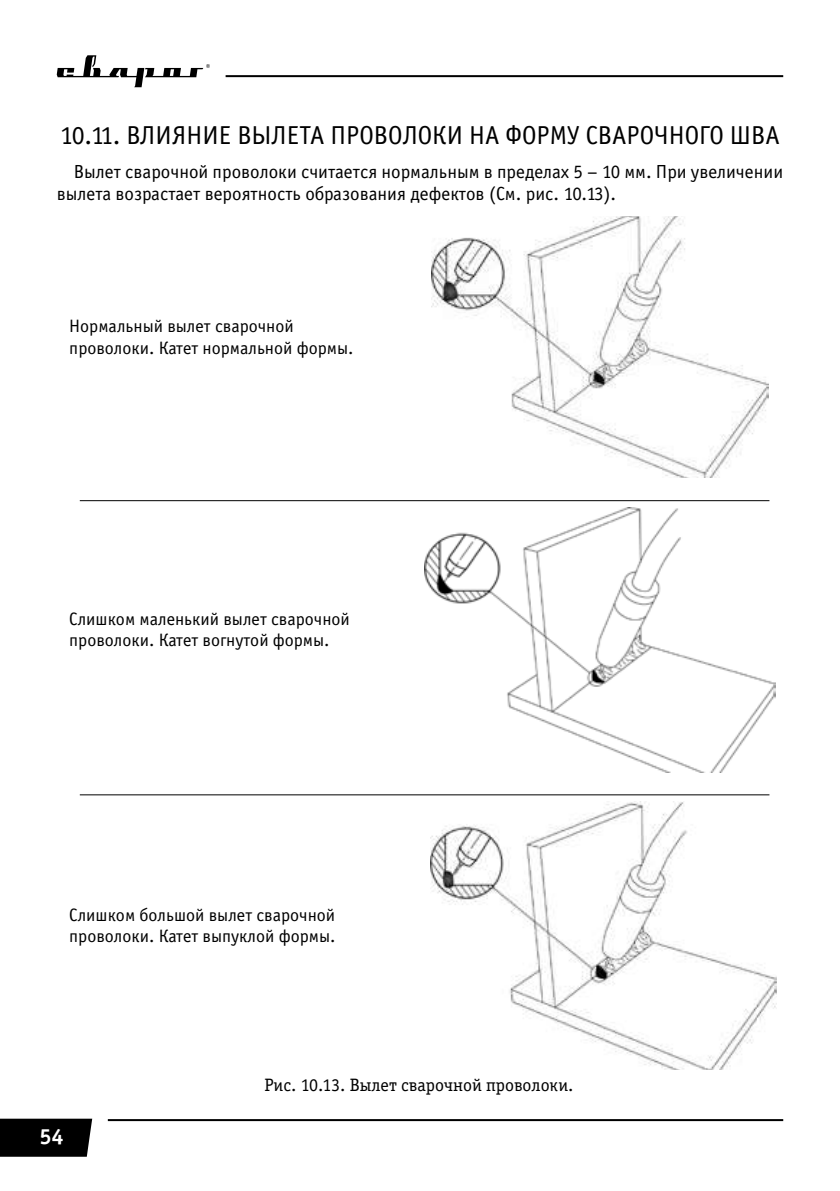
<style>
.page{position:relative;width:840px;height:1191px;background:#fff}
.page>*{position:absolute;margin:0;border:0;box-sizing:border-box;transform-origin:0 0}
.t1{font:26px "Officina Sans Book C";color:#000}
.t2{font:22px "Officina Serif Bold C";color:#fff}
.t3{font:19px/22px "Officina Sans Book C";color:#000}
.t4{font:18px/21.8px "Officina Sans Book C";color:#000}
.t5{font:18px "Officina Serif Book C";color:#000}
</style>
<div class="page">
<div style="left:0;top:1118px;width:92px;height:38px;background:#000"></div>
<hr style="left:108px;top:1119px;width:674px;height:2px;background:#000">
<hr style="left:225px;top:75px;width:557px;height:2px;background:#000">
<svg style="left:57px;top:55px;width:153px;height:32px"></svg>
<img style="left:431px;top:217px;width:337px;height:261px">
<hr style="left:80px;top:500px;width:689px;height:1px;background:#000">
<img style="left:424px;top:507px;width:351px;height:265px">
<hr style="left:80px;top:794px;width:689px;height:1px;background:#000">
<img style="left:430px;top:801px;width:345px;height:269px">
<h1 class="t1" style="left:60px;top:121px;width:720px">10.11. ВЛИЯНИЕ ВЫЛЕТА ПРОВОЛОКИ НА ФОРМУ СВАРОЧНОГО ШВА</h1>
<p class="t3" style="left:57px;top:161px;width:727px;text-indent:17px">Вылет сварочной проволоки считается нормальным в пределах 5 – 10 мм. При увеличении вылета возрастает вероятность образования дефектов (См. рис. 10.13).</p>
<p class="t4" style="left:69px;top:315px;width:285px">Нормальный вылет сварочной проволоки. Катет нормальной формы.</p>
<p class="t4" style="left:69px;top:608px;width:282px">Слишком маленький вылет сварочной проволоки. Катет вогнутой формы.</p>
<p class="t4" style="left:69px;top:904px;width:267px">Слишком большой вылет сварочной проволоки. Катет выпуклой формы.</p>
<p class="t2" style="left:39px;top:1123px;width:26px">54</p>
<p class="t5" style="left:264px;top:1075px;width:310px">Рис. 10.13. Вылет сварочной проволоки.</p>
</div>
